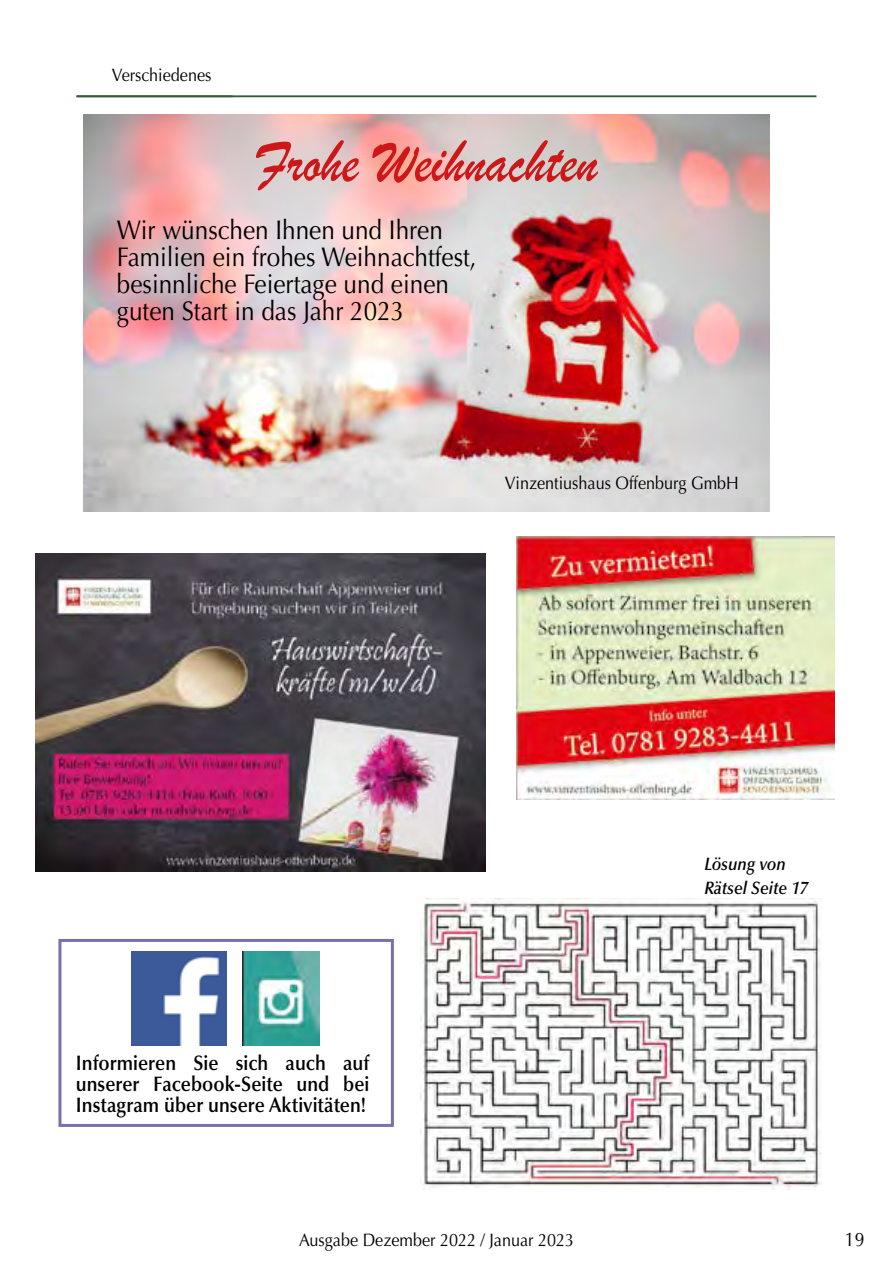
<style>
.page{position:relative;width:893px;height:1263px;background:#fff}
.page>*{position:absolute;margin:0;border:0;box-sizing:border-box;transform-origin:0 0}
.t1{font:63px "Brush Script";color:#cd1719;scale:.9 1}
.t2{font:27px/27px "Optima LT Std";color:#000;scale:.9 1}
.t3{font:600 21px/21px "Optima LT Std";color:#000;text-align:justify;scale:.9 1}
.t4{font:19.5px "Optima LT Std";color:#000;scale:.9 1}
.t5{font:18px "Optima LT Std";color:#000;scale:.9 1}
.t6{font:italic 600 18px/24px "Optima LT Std";color:#000;scale:.9 1}
</style>
<div class="page">
<img style="left:131px;top:952px;width:95px;height:94px">
<img style="left:243px;top:952px;width:76px;height:94px">
<div style="left:58px;top:939px;width:336px;height:188px;border:3px solid #7c6eb0"></div>
<img style="left:517px;top:536px;width:318px;height:264px">
<hr style="left:77px;top:95px;width:739px;height:2px;background:#355e37">
<img style="left:36px;top:554px;width:450px;height:318px">
<img style="left:84px;top:115px;width:686px;height:397px">
<img style="left:421px;top:898px;width:400px;height:291px">
<p class="t5" style="left:112px;top:64px;width:112px">Verschiedenes</p>
<h1 class="t1" style="left:256px;top:123px;width:381px">Frohe Weihnachten</h1>
<p class="t2" style="left:117px;top:216px;width:401px">Wir wünschen Ihnen und Ihren<br>Familien ein frohes Weihnachtfest, besinnliche Feiertage und einen guten Start in das Jahr 2023</p>
<p class="t5" style="left:505px;top:473px;width:262px">Vinzentiushaus Offenburg GmbH</p>
<p class="t3" style="left:76px;top:1053px;width:328px">Informieren Sie sich auch auf unserer Facebook-Seite und bei Instagram über unsere Aktivitäten!</p>
<p class="t6" style="left:704px;top:852px;width:117px">Lösung von<br>Rätsel Seite 17</p>
<p class="t5" style="left:299px;top:1229px;width:307px">Ausgabe Dezember 2022 / Januar 2023</p>
<p class="t4" style="left:845px;top:1228px;width:23px">19</p>
</div>
